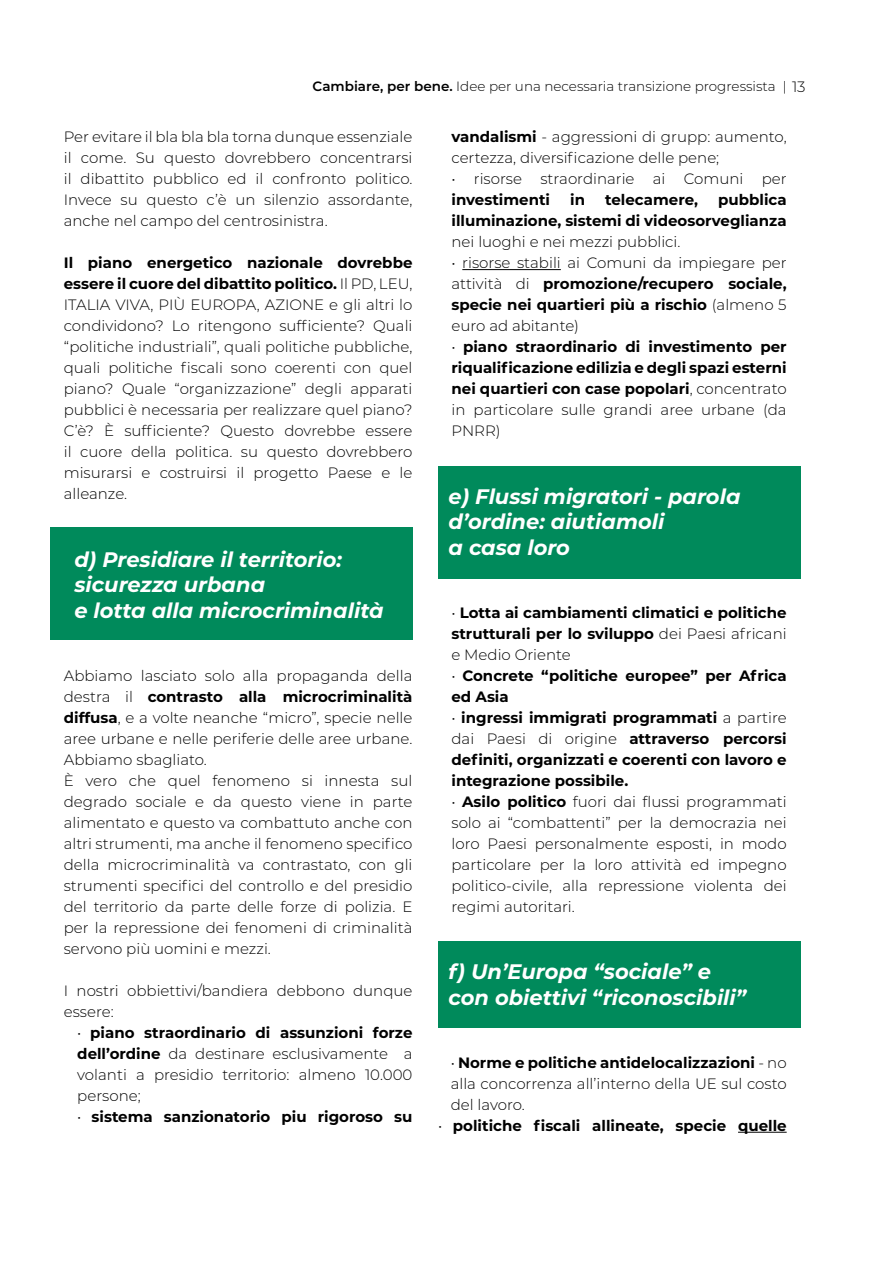
<style>
.page{position:relative;width:893px;height:1263px;background:#fff}
.page>*{position:absolute;margin:0;border:0;box-sizing:border-box;transform-origin:0 0}
.t1{font:italic 700 21px/25.5px "Montserrat";color:#fff}
.t2{font:300 15px/21px "Montserrat";color:#000;text-align:justify}
.t3{font:700 15px/21px "Montserrat";color:#000;text-align:justify}
.t4{font:300 13.5px "Montserrat";color:#000}
.s1{font-weight:600}
.s2{font-size:15px}
.s3{font-weight:700}
.s4{font-weight:300}
</style>
<div class="page">
<div style="left:50px;top:527px;width:362px;height:113px;background:#008a5b"></div>
<div style="left:438px;top:466px;width:362px;height:113px;background:#008a5b"></div>
<div style="left:438px;top:941px;width:362px;height:87px;background:#008a5b"></div>
<hr style="left:462px;top:269px;width:99px;height:1px;background:#000">
<hr style="left:738px;top:1132px;width:49px;height:1px;background:#000">
<p class="t4" style="left:313px;top:77px;width:494px"><span class="s1">Cambiare, per bene.</span> Idee per una necessaria transizione progressista | <span class="s2">13</span></p>
<p class="t2" style="left:64px;top:126px;width:350px">Per evitare il bla bla bla torna dunque essenziale il come. Su questo dovrebbero concentrarsi il dibattito pubblico ed il confronto politico.<br>Invece su questo c’è un silenzio assordante, anche nel campo del centrosinistra.</p>
<p class="t2" style="left:64px;top:252px;width:350px"><span class="s3">Il piano energetico nazionale dovrebbe essere il cuore del dibattito politico.</span> Il PD, LEU, ITALIA VIVA, PIÙ EUROPA, AZIONE e gli altri lo condividono? Lo ritengono sufficiente? Quali “politiche industriali”, quali politiche pubbliche, quali politiche fiscali sono coerenti con quel piano? Quale “organizzazione” degli apparati pubblici è necessaria per realizzare quel piano?<br>C’è? È sufficiente? Questo dovrebbe essere il cuore della politica. su questo dovrebbero misurarsi e costruirsi il progetto Paese e le alleanze.</p>
<p class="t2" style="left:451px;top:126px;width:337px"><span class="s3">vandalismi</span> - aggressioni di grupp: aumento, certezza, diversificazione delle pene;</p>
<p class="t2" style="left:451px;top:168px;width:337px">• risorse straordinarie ai Comuni per</p>
<p class="t3" style="left:451px;top:189px;width:100px">investimenti</p>
<p class="t3" style="left:570px;top:189px;width:16px">in</p>
<p class="t3" style="left:605px;top:189px;width:94px">telecamere,</p>
<p class="t3" style="left:451px;top:189px;width:337px;text-align:right">pubblica<br>illuminazione, sistemi di videosorveglianza</p>
<p class="t2" style="left:451px;top:231px;width:231px">nei luoghi e nei mezzi pubblici.</p>
<p class="t2" style="left:451px;top:252px;width:337px">• risorse stabili ai Comuni da impiegare per attività di <span class="s3">promozione/recupero sociale, specie nei quartieri più a rischio</span> (almeno 5 euro ad abitante)</p>
<p class="t3" style="left:451px;top:336px;width:337px"><span class="s4">•</span> piano straordinario di investimento per riqualificazione edilizia e degli spazi esterni nei quartieri con case popolari<span class="s4">, concentrato in particolare sulle grandi aree urbane (da PNRR)</span></p>
<h1 class="t1" style="left:449px;top:482px;width:293px">e) Flussi migratori - parola d’ordine: aiutiamoli<br>a casa loro</h1>
<h1 class="t1" style="left:74px;top:545px;width:311px">d) Presidiare il territorio: sicurezza urbana<br>e lotta alla microcriminalità</h1>
<p class="t3" style="left:451px;top:601px;width:337px"><span class="s4">•</span> Lotta ai cambiamenti climatici e politiche strutturali per lo sviluppo <span class="s4">dei Paesi africani e Medio Oriente</span></p>
<p class="t3" style="left:451px;top:664px;width:337px"><span class="s4">•</span> Concrete “politiche europee” per Africa ed Asia</p>
<p class="t3" style="left:451px;top:706px;width:337px"><span class="s4">•</span> ingressi immigrati programmati <span class="s4">a partire dai Paesi di origine</span> attraverso percorsi definiti, organizzati e coerenti con lavoro e integrazione possibile.</p>
<p class="t2" style="left:451px;top:790px;width:337px">• <span class="s3">Asilo politico</span> fuori dai flussi programmati solo ai “combattenti” per la democrazia nei loro Paesi personalmente esposti, in modo particolare per la loro attività ed impegno politico-civile, alla repressione violenta dei regimi autoritari.</p>
<p class="t2" style="left:64px;top:664px;width:350px;text-align:left">Abbiamo lasciato solo alla propaganda della destra il <span class="s3">contrasto alla microcriminalità diffusa</span>, e a volte neanche “micro”, specie nelle aree urbane e nelle periferie delle aree urbane.<br>Abbiamo sbagliato.<br>È vero che quel fenomeno si innesta sul degrado sociale e da questo viene in parte alimentato e questo va combattuto anche con altri strumenti, ma anche il fenomeno specifico della microcriminalità va contrastato, con gli strumenti specifici del controllo e del presidio del territorio da parte delle forze di polizia. E per la repressione dei fenomeni di criminalità servono più uomini e mezzi.</p>
<p class="t2" style="left:64px;top:979px;width:350px">I nostri obbiettivi/bandiera debbono dunque essere:</p>
<p class="t2" style="left:77px;top:1021px;width:337px">• <span class="s3">piano straordinario di assunzioni forze dell’ordine</span> da destinare esclusivamente a volanti a presidio territorio: almeno 10.000 persone;</p>
<p class="t3" style="left:77px;top:1105px;width:337px"><span class="s4">•</span> sistema sanzionatorio piu rigoroso su</p>
<h1 class="t1" style="left:449px;top:958px;width:299px">f) Un’Europa “sociale” e con obiettivi “riconoscibili”</h1>
<p class="t2" style="left:451px;top:1051px;width:337px">• <span class="s3">Norme e politiche antidelocalizzazioni</span> - no alla concorrenza all’interno della UE sul costo del lavoro.</p>
<p class="t3" style="left:438px;top:1114px;width:350px"><span class="s4">•</span> politiche fiscali allineate, specie quelle</p>
</div>
